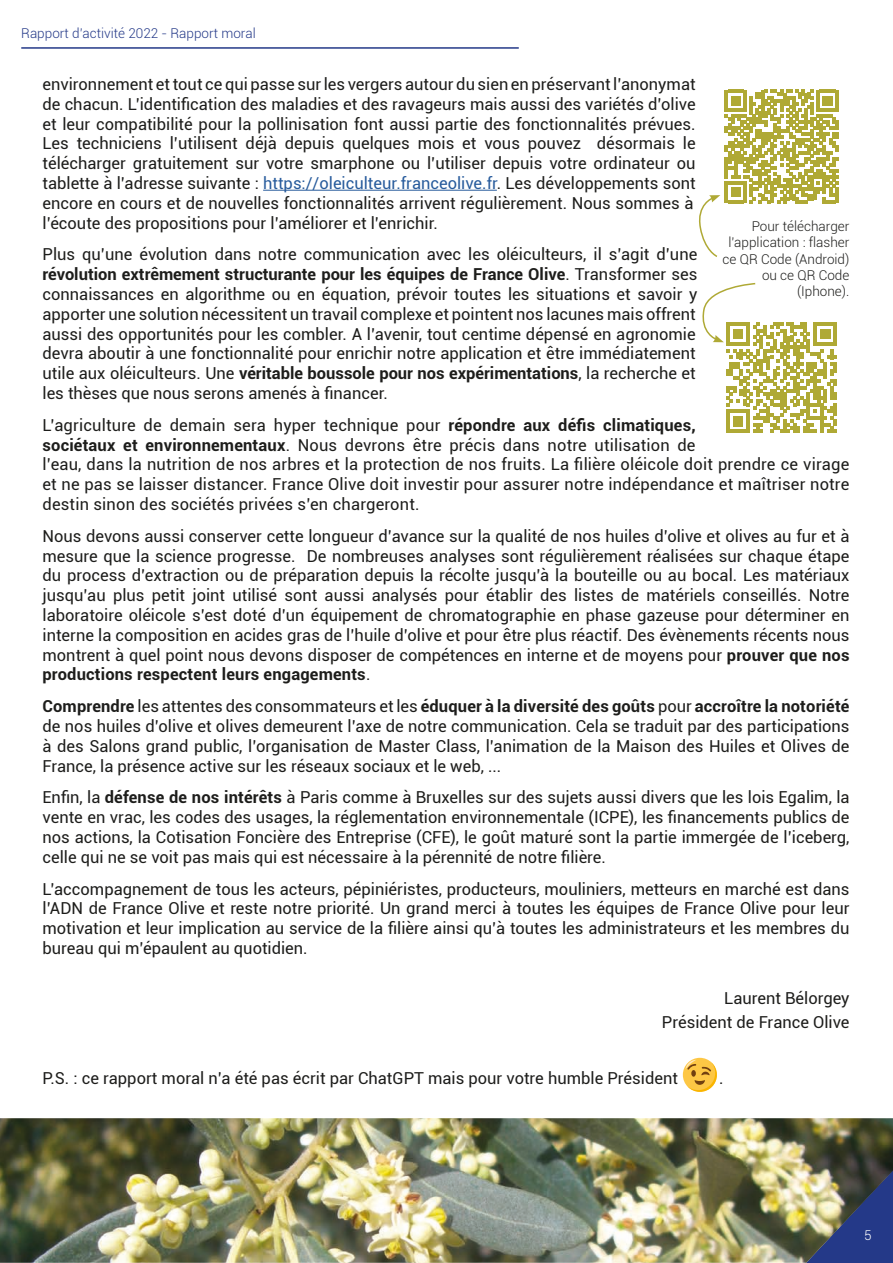
<style>
.page{position:relative;width:893px;height:1263px;background:#fff}
.page>*{position:absolute;margin:0;border:0;box-sizing:border-box;transform-origin:0 0}
.t1{font:16.5px/19.8px "Roboto";color:#1d1d1b;text-align:justify}
.Notes_page{font:300 13.5px "Roboto";color:#243988}
.Notes_page-2{font:300 13.5px/16.2px "Roboto";color:#1d1d1b;text-align:right}
.t2{font:300 13.5px "Roboto";color:#fff}
.s1{color:#275b9c}
.s2{font-weight:700}
</style>
<div class="page">
<hr style="left:21px;top:47px;width:498px;height:2px;background:#243988">
<img style="left:0;top:1118px;width:893px;height:145px">
<hr style="left:263px;top:190px;width:234px;height:1px;background:#275b9c">
<svg style="left:683px;top:1058px;width:34px;height:34px"></svg>
<svg style="left:686px;top:1060px;width:31px;height:32px"></svg>
<svg style="left:699px;top:90px;width:139px;height:167px"></svg>
<svg style="left:702px;top:282px;width:135px;height:151px"></svg>
<p class="Notes_page" style="left:21px;top:21px;width:321px">Rapport d’activité 2022 - Pôle administratif &amp; financier</p>
<p class="Notes_page" style="left:21px;top:24px;width:236px">Rapport d’activité 2022 - Rapport moral</p>
<p class="t1" style="left:43px;top:74px;width:655px;text-align:left">environnement et tout ce qui passe sur les vergers autour du sien en préservant l’anonymat de chacun. L’identification des maladies et des ravageurs mais aussi des variétés d’olive et leur compatibilité pour la pollinisation font aussi partie des fonctionnalités prévues.<br>Les techniciens l’utilisent déjà depuis quelques mois et vous pouvez désormais le télécharger gratuitement sur votre smarphone ou l’utiliser depuis votre ordinateur ou tablette à l’adresse suivante : <span class="s1">https://oleiculteur.franceolive.fr</span>. Les développements sont encore en cours et de nouvelles fonctionnalités arrivent régulièrement. Nous sommes à l’écoute des propositions pour l’améliorer et l’enrichir.</p>
<p class="t1" style="left:43px;top:244px;width:656px">Plus qu’une évolution dans notre communication avec les oléiculteurs, il s’agit d’une <span class="s2">révolution extrêmement structurante pour les équipes de France Olive</span>. Transformer ses connaissances en algorithme ou en équation, prévoir toutes les situations et savoir y apporter une solution nécessitent un travail complexe et pointent nos lacunes mais offrent aussi des opportunités pour les combler. A l’avenir, tout centime dépensé en agronomie devra aboutir à une fonctionnalité pour enrichir notre application et être immédiatement utile aux oléiculteurs. Une <span class="s2">véritable boussole pour nos expérimentations</span>, la recherche et les thèses que nous serons amenés à financer.</p>
<p class="t1" style="left:43px;top:414px;width:808px;text-align:left">L’agriculture de demain sera hyper technique pour <span class="s2">répondre aux défis climatiques,<br>sociétaux et environnementaux</span>. Nous devrons être précis dans notre utilisation de<br>l’eau, dans la nutrition de nos arbres et la protection de nos fruits. La filière oléicole doit prendre ce virage et ne pas se laisser distancer. France Olive doit investir pour assurer notre indépendance et maîtriser notre destin sinon des sociétés privées s’en chargeront.</p>
<p class="t1" style="left:43px;top:525px;width:808px">Nous devons aussi conserver cette longueur d’avance sur la qualité de nos huiles d’olive et olives au fur et à mesure que la science progresse. De nombreuses analyses sont régulièrement réalisées sur chaque étape du process d’extraction ou de préparation depuis la récolte jusqu’à la bouteille ou au bocal. Les matériaux jusqu’au plus petit joint utilisé sont aussi analysés pour établir des listes de matériels conseillés. Notre laboratoire oléicole s’est doté d’un équipement de chromatographie en phase gazeuse pour déterminer en interne la composition en acides gras de l’huile d’olive et pour être plus réactif. Des évènements récents nous montrent à quel point nous devons disposer de compétences en interne et de moyens pour <span class="s2">prouver que nos productions respectent leurs engagements</span>.</p>
<p class="t1" style="left:43px;top:696px;width:809px"><span class="s2">Comprendre</span> les attentes des consommateurs et les <span class="s2">éduquer à la diversité des goûts</span> pour <span class="s2">accroître la notoriété </span>de nos huiles d’olive et olives demeurent l’axe de notre communication. Cela se traduit par des participations à des Salons grand public, l’organisation de Master Class, l’animation de la Maison des Huiles et Olives de France, la présence active sur les réseaux sociaux et le web, ...</p>
<p class="t1" style="left:43px;top:787px;width:809px">Enfin, la <span class="s2">défense de nos intérêts</span> à Paris comme à Bruxelles sur des sujets aussi divers que les lois Egalim, la vente en vrac, les codes des usages, la réglementation environnementale (ICPE), les financements publics de nos actions, la Cotisation Foncière des Entreprise (CFE), le goût maturé sont la partie immergée de l’iceberg, celle qui ne se voit pas mais qui est nécessaire à la pérennité de notre filière.</p>
<p class="t1" style="left:43px;top:878px;width:808px">L’accompagnement de tous les acteurs, pépiniéristes, producteurs, mouliniers, metteurs en marché est dans l’ADN de France Olive et reste notre priorité. Un grand merci à toutes les équipes de France Olive pour leur motivation et leur implication au service de la filière ainsi qu’à toutes les administrateurs et les membres du bureau qui m’épaulent au quotidien.</p>
<p class="t1" style="left:724px;top:987px;width:127px">Laurent Bélorgey</p>
<p class="t1" style="left:662px;top:1011px;width:189px">Président de France Olive</p>
<p class="Notes_page-2" style="left:723px;top:218px;width:128px">Pour télécharger l’application : flasher ce QR Code (Android) ou ce QR Code (Iphone).</p>
<p class="t1" style="left:43px;top:1067px;width:637px">P.S. : ce rapport moral n’a été pas écrit par ChatGPT mais pour votre humble Président</p>
<p class="t1" style="left:719px;top:1067px;width:6px">.</p>
<p class="t2" style="left:864px;top:1226px;width:9px">5</p>
</div>
